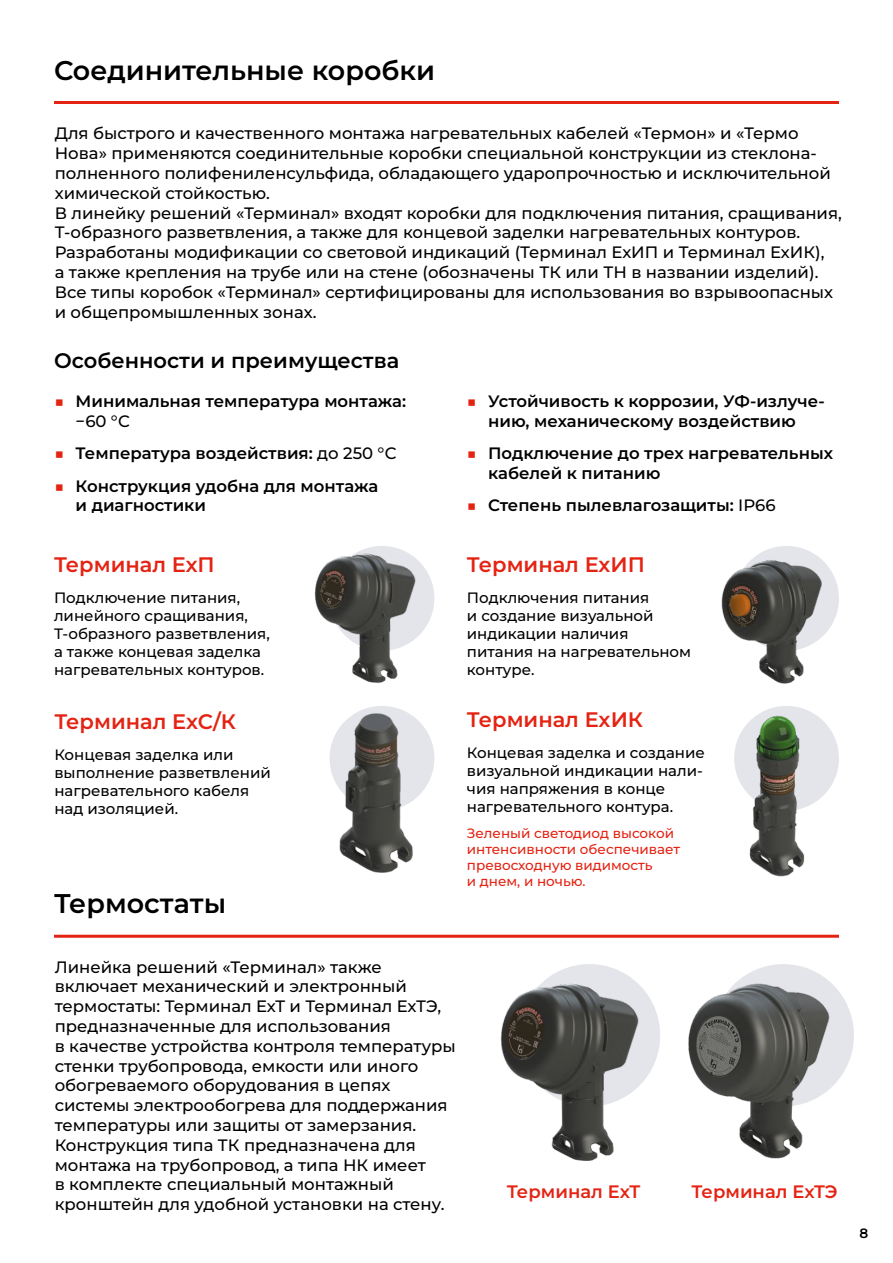
<style>
.page{position:relative;width:893px;height:1263px;background:#fff}
.page>*{position:absolute;margin:0;border:0;box-sizing:border-box;transform-origin:0 0}
.t1{font:600 27px "Montserrat";color:#000}
.t2{font:600 21px "Montserrat";color:#e42313}
.t3{font:600 21px "Montserrat";color:#000}
.t4{font:600 18px "Montserrat";color:#e42313}
.t5{font:500 16.5px/19.8px "Montserrat";color:#000}
.t6{font:600 16.5px/19.8px "Montserrat";color:#000}
.t7{font:500 15px/18px "Montserrat";color:#000}
.t8{font:500 13.5px/16.2px "Montserrat";color:#e42313}
.t9{font:600 13.5px "Montserrat";color:#000}
.s1{color:#e42313}
.s2{font-weight:500}
</style>
<div class="page">
<div style="left:519px;top:964px;width:141px;height:142px;background:#e4e5ea;border-radius:50%"></div>
<div style="left:713px;top:964px;width:141px;height:142px;background:#e4e5ea;border-radius:50%"></div>
<div style="left:330px;top:706px;width:104px;height:105px;background:#e4e5ea;border-radius:50%"></div>
<div style="left:734px;top:706px;width:105px;height:105px;background:#e4e5ea;border-radius:50%"></div>
<div style="left:330px;top:546px;width:104px;height:105px;background:#e4e5ea;border-radius:50%"></div>
<img style="left:314px;top:551px;width:102px;height:132px">
<img style="left:743px;top:706px;width:71px;height:171px">
<img style="left:721px;top:551px;width:118px;height:133px">
<img style="left:329px;top:706px;width:95px;height:167px">
<img style="left:500px;top:973px;width:153px;height:188px">
<img style="left:688px;top:970px;width:160px;height:189px">
<hr style="left:54px;top:101px;width:785px;height:3px;background:#e42313">
<hr style="left:54px;top:935px;width:785px;height:3px;background:#e42313">
<h1 class="t1" style="left:54px;top:51px;width:383px">Соединительные коробки</h1>
<p class="t5" style="left:55px;top:123px;width:789px">Для быстрого и качественного монтажа нагревательных кабелей «Термон» и «Термо Нова» применяются соединительные коробки специальной конструкции из стеклона&shy;полненного полифениленсульфида, обладающего ударопрочностью и исключительной химической стойкостью.<br>В линейку решений «Терминал» входят коробки для подключения питания, сращивания, Т-образного разветвления, а также для концевой заделки нагревательных контуров.<br>Разработаны модификации со световой индикаций (Терминал ЕхИП и Терминал ЕхИК),<br>а также крепления на трубе или на стене (обозначены ТК или ТН в названии изделий).<br>Все типы коробок «Терминал» сертифицированы для использования во взрывоопасных и общепромышленных зонах.</p>
<p class="t3" style="left:54px;top:346px;width:347px">Особенности и преимущества</p>
<p class="t6" style="left:76px;top:390px;width:332px;text-indent:-21px"><span class="s1">■</span> Минимальная температура монтажа: <span class="s2">−60 °C</span></p>
<p class="t6" style="left:54px;top:443px;width:344px"><span class="s1">■</span> Температура воздействия: <span class="s2">до 250 °C</span></p>
<p class="t6" style="left:76px;top:475px;width:304px;text-indent:-21px"><span class="s1">■</span> Конструкция удобна для монтажа и диагностики</p>
<p class="t2" style="left:54px;top:549px;width:162px">Терминал ЕхП</p>
<p class="t6" style="left:467px;top:390px;width:359px;text-align:center"><span class="s1">■</span> Устойчивость к коррозии, УФ-излуче&shy;нию, механическому воздействию</p>
<p class="t6" style="left:488px;top:443px;width:346px;text-indent:-21px"><span class="s1">■</span> Подключение до трех нагревательных кабелей к питанию</p>
<p class="t6" style="left:467px;top:495px;width:310px"><span class="s1">■</span> Степень пылевлагозащиты: <span class="s2">IP66</span></p>
<p class="t2" style="left:467px;top:549px;width:179px">Терминал ЕхИП</p>
<p class="t7" style="left:54px;top:588px;width:217px">Подключение питания, линейного сращивания,<br>Т-образного разветвления, а также концевая заделка нагревательных контуров.</p>
<p class="t7" style="left:467px;top:588px;width:226px">Подключения питания<br>и создание визуальной индикации наличия питания на нагревательном контуре.</p>
<p class="t2" style="left:54px;top:707px;width:183px">Терминал ExС/К</p>
<p class="t7" style="left:54px;top:745px;width:218px">Концевая заделка или выполнение разветвлений нагревательного кабеля над изоляцией.</p>
<h1 class="t1" style="left:54px;top:885px;width:174px">Термостаты</h1>
<p class="t2" style="left:467px;top:705px;width:178px">Терминал ExИК</p>
<p class="t7" style="left:467px;top:743px;width:240px">Концевая заделка и создание визуальной индикации нали&shy;чия напряжения в конце нагревательного контура.</p>
<p class="t8" style="left:467px;top:824px;width:215px">Зеленый светодиод высокой интенсивности обеспечивает превосходную видимость<br>и днем, и ночью.</p>
<p class="t5" style="left:55px;top:956px;width:403px">Линейка решений «Терминал» также включает механический и электронный термостаты: Терминал ExT и Терминал ExТЭ, предназначенные для использования<br>в качестве устройства контроля температуры стенки трубопровода, емкости или иного обогреваемого оборудования в цепях системы электрообогрева для поддержания температуры или защиты от замерзания.<br>Конструкция типа ТК предназначена для монтажа на трубопровод, а типа НК имеет<br>в комплекте специальный монтажный кронштейн для удобной установки на стену.</p>
<p class="t4" style="left:507px;top:1178px;width:135px">Терминал ExT</p>
<p class="t4" style="left:691px;top:1178px;width:148px">Терминал ExTЭ</p>
<p class="t9" style="left:860px;top:1224px;width:10px">8</p>
</div>
